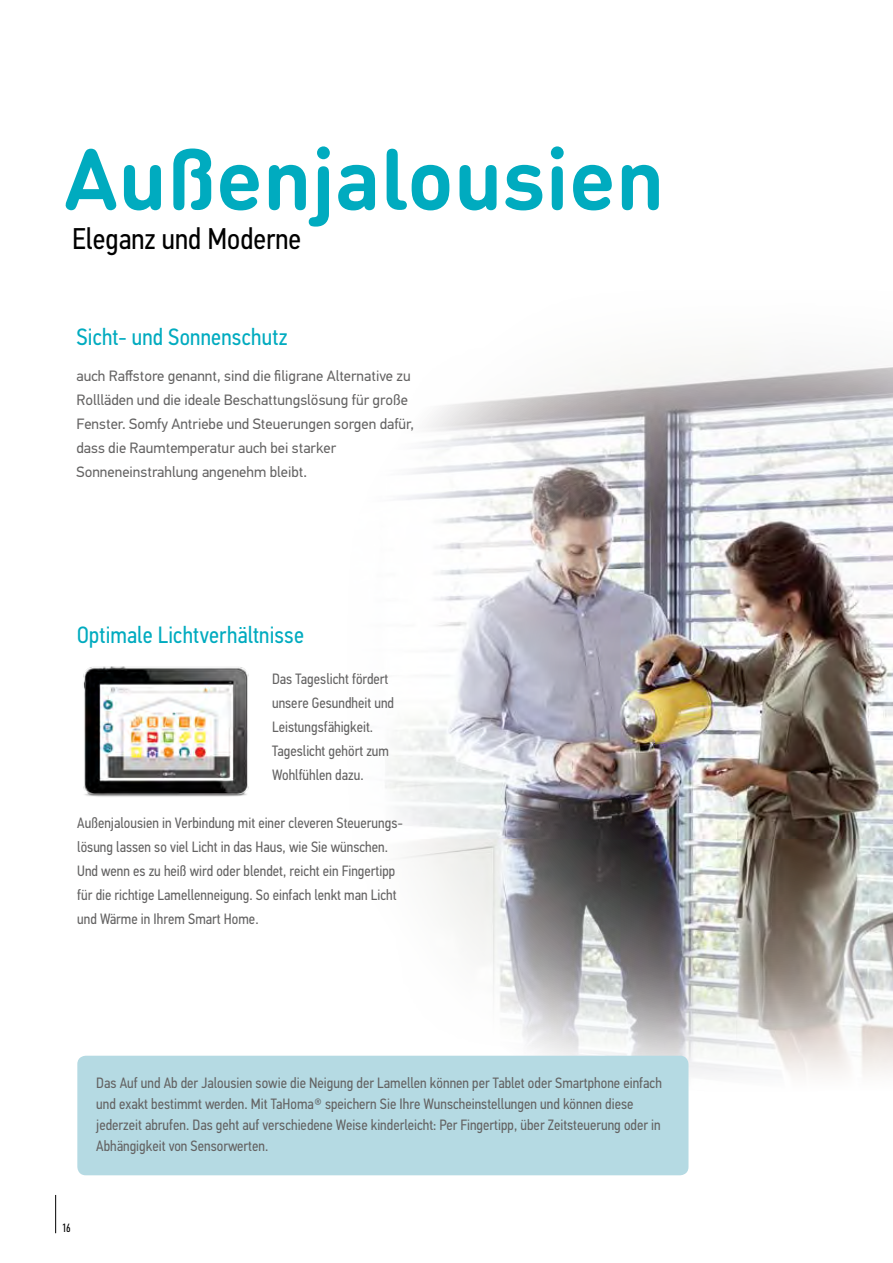
<style>
.page{position:relative;width:893px;height:1263px;background:#fff}
.page>*{position:absolute;margin:0;border:0;box-sizing:border-box;transform-origin:0 0}
.t1{font:700 85.5px "DIN Round Pro";color:#00abbf}
.t2{font:30px "PF Din Text Cond Pro";color:#000}
.t3{font:23.7px "PF Din Text Cond Pro";letter-spacing:.01em;color:#00abbf}
.t4{font:15px/24px "PF Din Text Cond Pro";color:#646363}
.t5{font:15px/24px "PF Din Text Pro";color:#646363}
.t6{font:12px "PF Din Text Comp Pro";color:#000}
</style>
<div class="page">
<img style="left:344px;top:362px;width:549px;height:730px">
<div style="left:77px;top:1056px;width:611px;height:119px;background:#b5dae3;border-radius:9px"></div>
<img style="left:83px;top:666px;width:166px;height:131px">
<hr style="left:55px;top:1195px;width:1px;height:38px;background:#000">
<h1 class="t1" style="left:64px;top:119px;width:602px">Außenjalousien</h1>
<h2 class="t2" style="left:72px;top:221px;width:230px">Eleganz und Moderne</h2>
<h3 class="t3" style="left:77px;top:323px;width:213px">Sicht- und Sonnenschutz</h3>
<p class="t5" style="left:77px;top:364px;width:339px">auch Raffstore genannt, sind die filigrane Alternative zu Rollläden und die ideale Beschattungslösung für große Fenster. Somfy Antriebe und Steuerungen sorgen dafür, dass die Raumtemperatur auch bei starker Sonneneinstrahlung angenehm bleibt.</p>
<h3 class="t3" style="left:77px;top:621px;width:228px">Optimale Lichtverhältnisse</h3>
<p class="t4" style="left:272px;top:667px;width:123px">Das Tageslicht fördert unsere Gesundheit und<br>Leistungsfähigkeit.<br>Tageslicht gehört zum<br>Wohlfühlen dazu.</p>
<p class="t4" style="left:77px;top:811px;width:327px">Außenjalousien in Verbindung mit einer cleveren Steuerungs&shy;lösung lassen so viel Licht in das Haus, wie Sie wünschen.<br>Und wenn es zu heiß wird oder blendet, reicht ein Fingertipp für die richtige Lamellenneigung. So einfach lenkt man Licht und Wärme in Ihrem Smart Home.</p>
<p class="t4" style="left:96px;top:1072px;width:567px;line-height:21px">Das Auf und Ab der Jalousien sowie die Neigung der Lamellen können per Tablet oder Smartphone einfach und exakt bestimmt werden. Mit TaHoma® speichern Sie Ihre Wunscheinstellungen und können diese jederzeit abrufen. Das geht auf verschiedene Weise kinderleicht: Per Fingertipp, über Zeitsteuerung oder in Abhängigkeit von Sensorwerten.</p>
<p class="t6" style="left:62px;top:1221px;width:11px">16</p>
</div>
